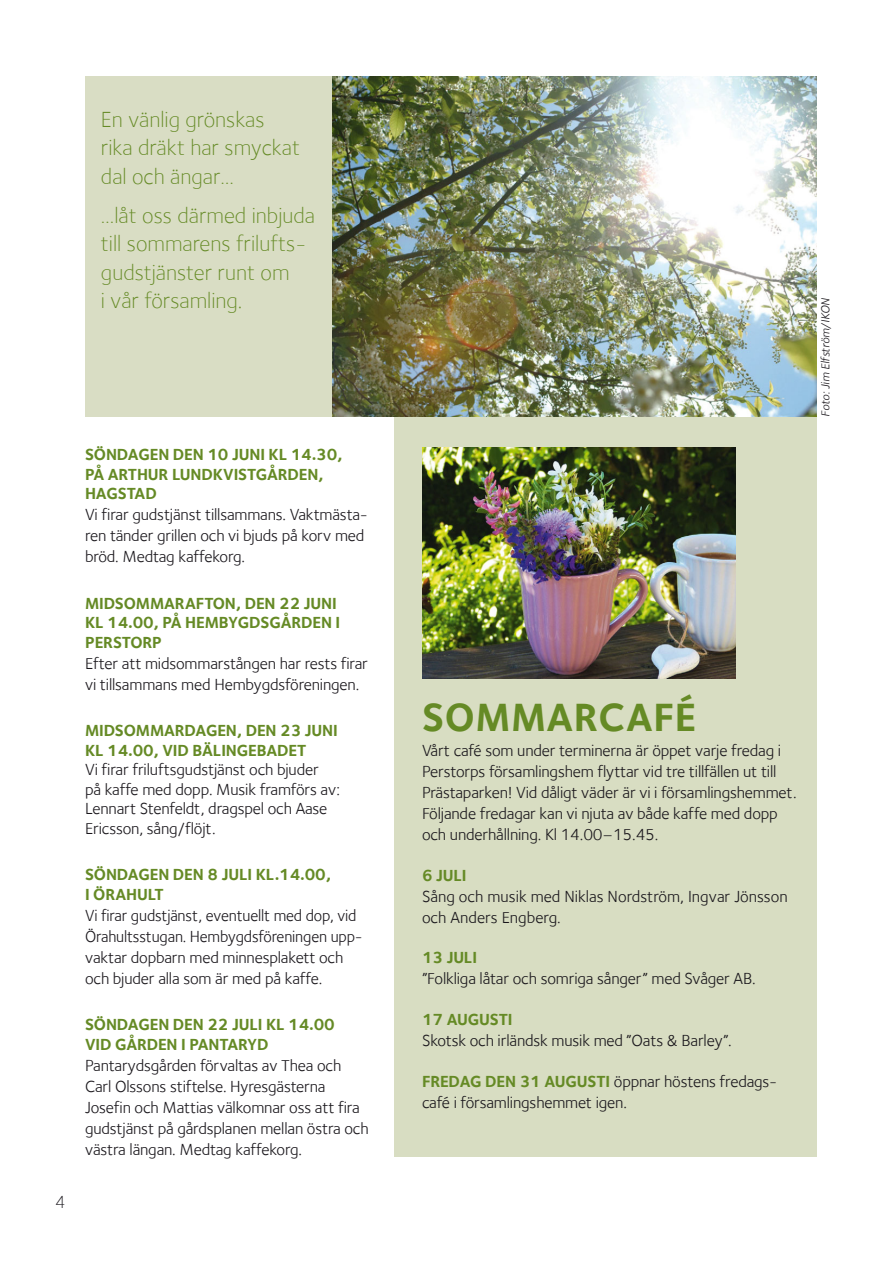
<style>
.page{position:relative;width:893px;height:1263px;background:#fff}
.page>*{position:absolute;margin:0;border:0;box-sizing:border-box;transform-origin:0 0}
.t1{font:700 40.5px "Foundry Sterling";letter-spacing:.015em;color:#658a25}
.t2{font:300 22.5px/28.5px "Foundry Sterling";color:#658a25}
.t3{font:300 18px "Foundry Sterling";color:#1a171c}
.t4{font:16.5px/21px "Foundry Sterling";letter-spacing:-.01em;color:#1a171c}
.t5{font:700 16.5px/19.5px "Foundry Sterling";letter-spacing:-.01em;color:#658a25}
.t6{font:italic 12px "Foundry Sterling";color:#1a171c}
.s1{font-weight:700;color:#658a25}
</style>
<div class="page">
<div style="left:85px;top:77px;width:264px;height:340px;background:#d9ddc4"></div>
<div style="left:394px;top:417px;width:422px;height:740px;background:#d8ddc2"></div>
<img style="left:333px;top:77px;width:483px;height:340px">
<img style="left:422px;top:448px;width:314px;height:230px">
<h2 class="t2" style="left:101px;top:105px;width:201px">En vänlig grönskas rika dräkt har smyckat dal och ängar…</h2>
<h2 class="t2" style="left:101px;top:201px;width:216px">…låt oss därmed inbjuda till sommarens frilufts&shy;gudstjänster runt om<br>i vår församling.</h2>
<p class="t3" style="left:55px;top:1191px;width:12px">4</p>
<p class="t5" style="left:85px;top:445px;width:259px">SÖNDAGEN DEN 10 JUNI KL 14.30,<br>PÅ ARTHUR LUNDKVISTGÅRDEN,<br>HAGSTAD</p>
<p class="t4" style="left:85px;top:504px;width:284px">Vi firar gudstjänst tillsammans. Vaktmästa&shy;ren tänder grillen och vi bjuds på korv med bröd. Medtag kaffekorg.</p>
<p class="t5" style="left:85px;top:593px;width:257px">MIDSOMMARAFTON, DEN 22 JUNI<br>KL 14.00, PÅ HEMBYGDSGÅRDEN I<br>PERSTORP</p>
<p class="t4" style="left:85px;top:652px;width:284px">Efter att midsommarstången har rests firar vi tillsammans med Hembygdsföreningen.</p>
<p class="t5" style="left:85px;top:721px;width:254px">MIDSOMMARDAGEN, DEN 23 JUNI<br>KL 14.00, VID BÄLINGEBADET</p>
<p class="t4" style="left:85px;top:760px;width:256px;line-height:19.5px">Vi firar friluftsgudstjänst och bjuder<br>på kaffe med dopp. Musik framförs av:<br>Lennart Stenfeldt, dragspel och Aase Ericsson, sång/flöjt.</p>
<p class="t5" style="left:85px;top:865px;width:247px">SÖNDAGEN DEN 8 JULI KL.14.00,<br>I ÖRAHULT</p>
<p class="t4" style="left:85px;top:904px;width:279px">Vi firar gudstjänst, eventuellt med dop, vid Örahultsstugan. Hembygdsföreningen upp&shy;vaktar dopbarn med minnesplakett och och bjuder alla som är med på kaffe.</p>
<p class="t5" style="left:85px;top:1015px;width:251px">SÖNDAGEN DEN 22 JULI KL 14.00<br>VID GÅRDEN I PANTARYD</p>
<p class="t4" style="left:85px;top:1054px;width:285px">Pantarydsgården förvaltas av Thea och Carl Olssons stiftelse. Hyresgästerna Josefin och Mattias välkomnar oss att fira gudstjänst på gårdsplanen mellan östra och västra längan. Medtag kaffekorg.</p>
<p class="t6" style="left:818px;top:417px;width:120px;rotate:-90deg">Foto: Jim Elfström/IKON</p>
<h1 class="t1" style="left:422px;top:693px;width:276px">SOMMARCAFÉ</h1>
<p class="t4" style="left:422px;top:740px;width:376px">Vårt café som under terminerna är öppet varje fredag i Perstorps församlingshem flyttar vid tre tillfällen ut till Prästaparken! Vid dåligt väder är vi i församlingshemmet.<br>Följande fredagar kan vi njuta av både kaffe med dopp och underhållning. Kl 14.00–15.45.</p>
<p class="t5" style="left:422px;top:865px;width:46px">6 JULI</p>
<p class="t4" style="left:422px;top:886px;width:367px">Sång och musik med Niklas Nordström, Ingvar Jönsson och Anders Engberg.</p>
<p class="t5" style="left:422px;top:948px;width:57px">13 JULI</p>
<p class="t4" style="left:422px;top:968px;width:335px">”Folkliga låtar och somriga sånger” med Svåger AB.</p>
<p class="t5" style="left:422px;top:1009px;width:92px">17 AUGUSTI</p>
<p class="t4" style="left:422px;top:1030px;width:311px">Skotsk och irländsk musik med ”Oats &amp; Barley”.</p>
<p class="t4" style="left:422px;top:1070px;width:357px"><span class="s1">FREDAG DEN 31 AUGUSTI</span> öppnar höstens fredags&shy;café i församlingshemmet igen.</p>
</div>
